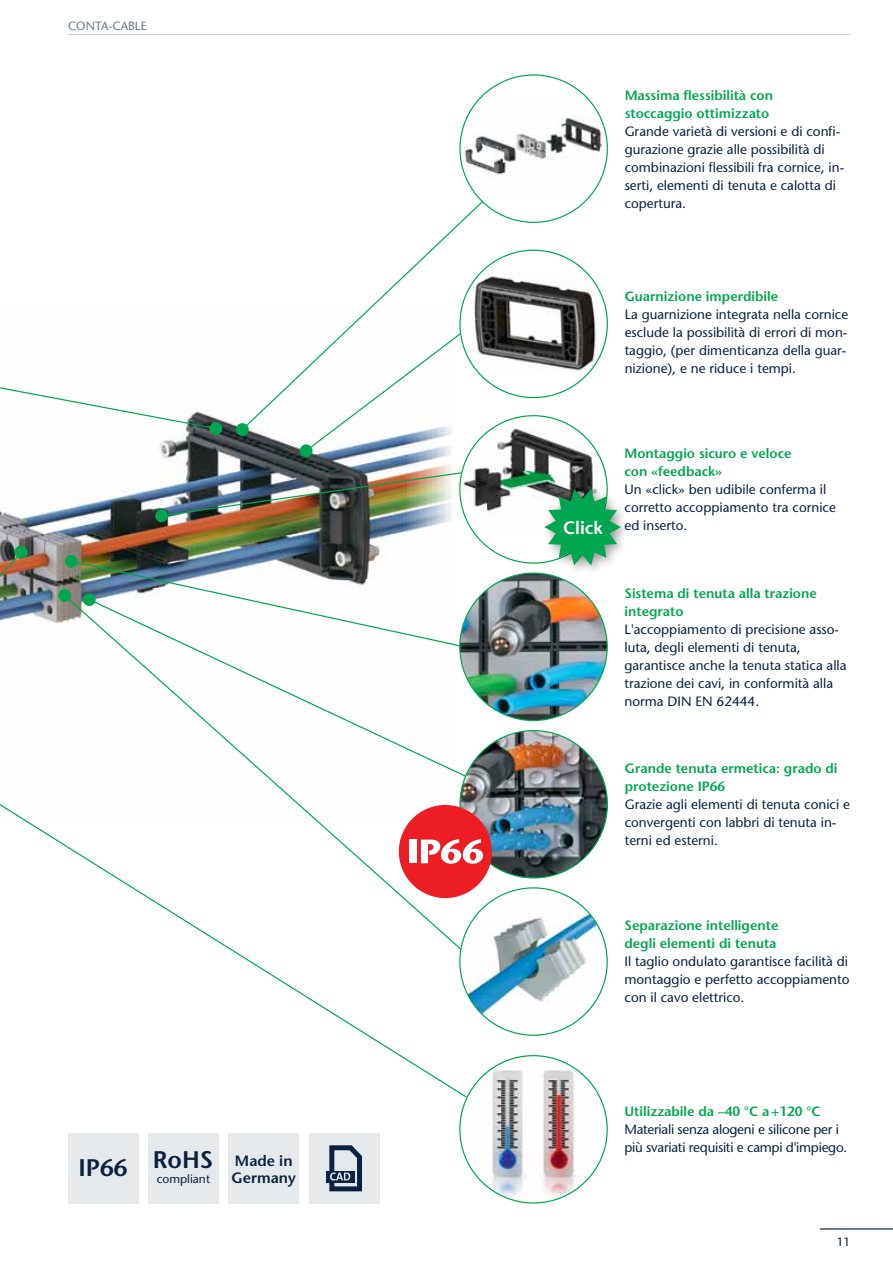
<style>
.page{position:relative;width:893px;height:1263px;background:#fff}
.page>*{position:absolute;margin:0;border:0;box-sizing:border-box;transform-origin:0 0}
.t1{font:600 24px "Stone Sans Std";color:#0a2240}
.t2{font:600 18px "Stone Sans Std";color:#fff}
.t3{font:600 15px "Stone Sans Std";color:#0a2240}
.t4{font:500 13.5px/18px "Stone Sans Std";color:#0a2240}
.t5{font:600 13.5px/18px "Stone Sans Std";color:#00a651}
.t6{font:500 13.5px/18px "Stone Sans Std";letter-spacing:-.02em;color:#0a2240}
.t7{font:500 12px "Stone Sans Std";color:#0a2240}
.t8{font:500 12px "Stone Sans Std";color:#6c7b8c}
</style>
<div class="page">
<hr style="left:820px;top:1228px;width:73px;height:1px;background:#0a2240">
<img style="left:0;top:418px;width:453px;height:206px">
<svg style="left:304px;top:431px;width:149px;height:21px"></svg>
<div style="left:309px;top:1133px;width:70px;height:70px;background:#e6e9ec"></div>
<div style="left:229px;top:1133px;width:70px;height:70px;background:#e6e9ec"></div>
<div style="left:148px;top:1133px;width:71px;height:70px;background:#e6e9ec"></div>
<div style="left:326px;top:1171px;width:28px;height:11px;background:#0a2240"></div>
<svg style="left:327px;top:1145px;width:35px;height:47px"></svg>
<div style="left:68px;top:1133px;width:70px;height:70px;background:#e6e9ec"></div>
<img style="left:70px;top:560px;width:383px;height:34px">
<img style="left:491px;top:273px;width:111px;height:102px">
<img style="left:460px;top:1063px;width:136px;height:139px">
<img style="left:460px;top:573px;width:147px;height:147px;border-radius:74px">
<svg style="left:63px;top:594px;width:390px;height:30px"></svg>
<img style="left:0;top:551px;width:23px;height:73px">
<svg style="left:0;top:387px;width:217px;height:43px"></svg>
<svg style="left:0;top:783px;width:468px;height:316px"></svg>
<div style="left:209px;top:422px;width:13px;height:13px;background:#00a651;border-radius:50%"></div>
<svg style="left:241px;top:196px;width:250px;height:235px"></svg>
<img style="left:160px;top:471px;width:300px;height:46px">
<div style="left:58px;top:589px;width:13px;height:13px;background:#00a651;border-radius:50%"></div>
<div style="left:155px;top:509px;width:13px;height:13px;background:#00a651;border-radius:50%"></div>
<div style="left:236px;top:423px;width:13px;height:13px;background:#00a651;border-radius:50%"></div>
<svg style="left:88px;top:598px;width:391px;height:185px"></svg>
<div style="left:83px;top:593px;width:13px;height:13px;background:#00a651;border-radius:50%"></div>
<div style="left:300px;top:444px;width:13px;height:13px;background:#00a651;border-radius:50%"></div>
<div style="left:14px;top:546px;width:14px;height:12px;background:#00a651;border-radius:6px"></div>
<img style="left:460px;top:888px;width:147px;height:147px;border-radius:74px">
<img style="left:460px;top:731px;width:147px;height:147px;border-radius:74px">
<div style="left:399px;top:805px;width:93px;height:93px;background:#ed1d24;border-radius:50%"></div>
<div style="left:409px;top:839px;width:8px;height:24px;background:#fff"></div>
<svg style="left:421px;top:839px;width:62px;height:25px"></svg>
<img style="left:460px;top:419px;width:143px;height:111px">
<div style="left:539px;top:484px;width:93px;height:92px;background:#000;opacity:.4"></div>
<svg style="left:544px;top:489px;width:77px;height:76px"></svg>
<div style="left:460px;top:75px;width:147px;height:147px;background:#fff;border-radius:50%"></div>
<img style="left:460px;top:99px;width:147px;height:97px">
<hr style="left:68px;top:34px;width:782px;height:1px;background:#ced3d9">
<div style="left:65px;top:555px;width:13px;height:13px;background:#00a651;border-radius:50%"></div>
<p class="t8" style="left:68px;top:19px;width:80px">CONTA-CABLE</p>
<h1 class="t1" style="left:79px;top:1149px;width:216px">IP66 RoHS <sup>Made</sup> <sup>in</sup></h1>
<p class="t7" style="left:157px;top:1172px;width:55px">compliant</p>
<p class="t3" style="left:231px;top:1169px;width:66px">Germany</p>
<p class="t5" style="left:625px;top:86px;width:150px">Massima flessibilità con stoccaggio ottimizzato</p>
<p class="t4" style="left:625px;top:122px;width:221px">Grande varietà di versioni e di confi&shy;gurazione grazie alle possibilità di combinazioni flessibili fra cornice, in&shy;serti, elementi di tenuta e calotta di copertura.</p>
<p class="t5" style="left:625px;top:287px;width:155px">Guarnizione imperdibile</p>
<p class="t4" style="left:625px;top:305px;width:225px">La guarnizione integrata nella cornice esclude la possibilità di errori di mon&shy;taggio, (per dimenticanza della guar&shy;nizione), e ne riduce i tempi.</p>
<h2 class="t2" style="left:563px;top:517px;width:41px">Click</h2>
<p class="t5" style="left:624px;top:445px;width:169px">Montaggio sicuro e veloce con «feedback»</p>
<p class="t4" style="left:624px;top:481px;width:213px">Un «click» ben udibile conferma il corretto accoppiamento tra cornice ed inserto.</p>
<p class="t5" style="left:624px;top:584px;width:194px">Sistema di tenuta alla trazione integrato</p>
<p class="t4" style="left:624px;top:620px;width:224px">L'accoppiamento di precisione asso&shy;luta, degli elementi di tenuta, garantisce anche la tenuta statica alla trazione dei cavi, in conformità alla norma DIN EN 62444.</p>
<p class="t5" style="left:625px;top:759px;width:214px">Grande tenuta ermetica: grado di protezione IP66</p>
<p class="t4" style="left:625px;top:795px;width:227px">Grazie agli elementi di tenuta conici e convergenti con labbri di tenuta in&shy;terni ed esterni.</p>
<p class="t5" style="left:624px;top:917px;width:155px">Separazione intelligente degli elementi di tenuta</p>
<p class="t4" style="left:624px;top:953px;width:227px;text-align:justify">Il taglio ondulato garantisce facilità di montaggio e perfetto accoppiamento con il cavo elettrico.</p>
<p class="t5" style="left:624px;top:1102px;width:197px">Utilizzabile da –40 °C a +120 °C</p>
<p class="t6" style="left:624px;top:1120px;width:224px">Materiali senza alogeni e silicone per i più svariati requisiti e campi d'impiego.</p>
<p class="t7" style="left:837px;top:1235px;width:15px">11</p>
</div>
